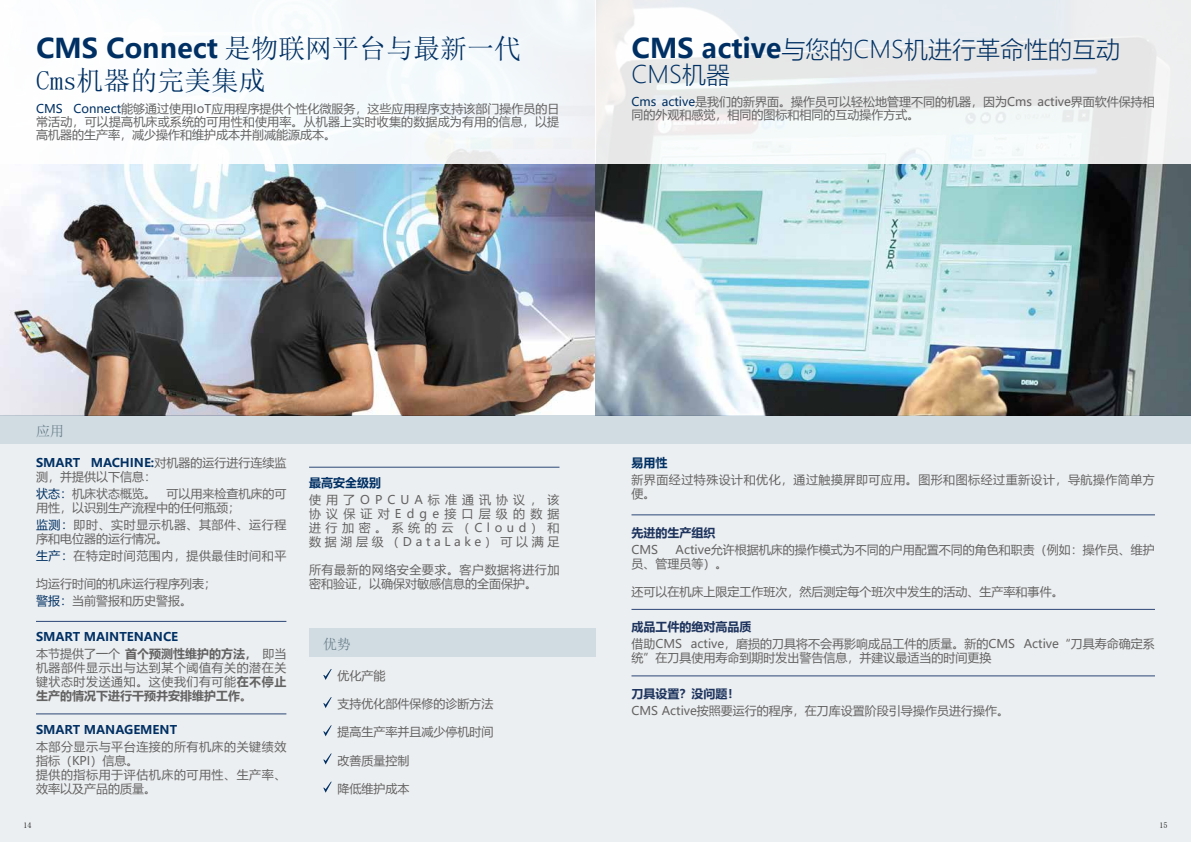
<style>
.page{position:relative;width:1191px;height:842px;background:#fff}
.page>*{position:absolute;margin:0;border:0;box-sizing:border-box;transform-origin:0 0}
.t1{font:27px/32.4px "Sim Sun";color:#003063}
.t2{font:300 24px/25px "Microsoft Ya Hei";color:#003063}
.t3{font:14px "Sim Sun";color:#647a84}
.t4{font:12px/14px "Microsoft Ya Hei";color:#646363}
.t5{font:12px/14px "Microsoft Ya Hei";letter-spacing:.045em;color:#646363}
.t6{font:700 12px/16.8px "Microsoft Ya Hei";color:#003064}
.t7{font:12px/14px "Microsoft Ya Hei";letter-spacing:.04em;color:#646363}
.t8{font:700 12px "Microsoft Ya Hei";color:#1e345e}
.t9{font:700 12px "Microsoft Ya Hei";color:#003063}
.t10{font:8px "Sim Sun";color:#000}
.s1{font-family:"Microsoft Ya Hei";font-weight:700}
.s2{color:#003063}
.s3{font-weight:700;font-size:27px}
.s4{font-weight:700;color:#003063}
.s5{font-weight:400;color:#646363}
.s6{color:#646363}
.s7{font-weight:700}
</style>
<div class="page">
<img style="left:0;top:164px;width:1191px;height:251px">
<div style="left:0;top:415px;width:1191px;height:427px;background:#eceff1"></div>
<div style="left:0;top:0;width:595px;height:164px;background:#f7fbfc"></div>
<svg style="left:596px;top:0;width:595px;height:164px"></svg>
<div style="left:0;top:415px;width:1191px;height:29px;background:#d0dbe2"></div>
<div style="left:309px;top:628px;width:286px;height:28px;background:#d0dbe2"></div>
<hr style="left:36px;top:621px;width:250px;height:1px;background:#2f4b7d">
<hr style="left:36px;top:714px;width:250px;height:1px;background:#2f4b7d">
<hr style="left:309px;top:467px;width:250px;height:1px;background:#2f4b7d">
<svg style="left:323px;top:669px;width:9px;height:11px"></svg>
<svg style="left:323px;top:697px;width:9px;height:11px"></svg>
<svg style="left:323px;top:725px;width:9px;height:11px"></svg>
<svg style="left:323px;top:753px;width:9px;height:11px"></svg>
<svg style="left:323px;top:782px;width:9px;height:11px"></svg>
<hr style="left:631px;top:515px;width:524px;height:1px;background:#2f4b7d">
<hr style="left:631px;top:609px;width:524px;height:1px;background:#2f4b7d">
<hr style="left:631px;top:676px;width:524px;height:1px;background:#2f4b7d">
<h1 class="t1" style="left:36px;top:32px;width:486px"><span class="s1">CMS Connect</span> 是物联网平台与最新一代<br>Cms机器的完美集成</h1>
<p class="t4" style="left:36px;top:102px;width:525px;line-height:13px;text-align:justify"><span class="s2">CMS Connect</span>能够通过使用IoT应用程序提供个性化微服务，这些应用程序支持该部门操作员的日常活动，可以提高机床或系统的可用性和使用率。从机器上实时收集的数据成为有用的信息，以提高机器的生产率，减少操作和维护成本并削减能源成本。</p>
<h2 class="t2" style="left:631px;top:36px;width:490px"><span class="s3">CMS active</span>与您的CMS机进行革命性的互动<br>CMS机器</h2>
<p class="t4" style="left:631px;top:94px;width:525px;line-height:13px"><span class="s2">Cms active</span>是我们的新界面。操作员可以轻松地管理不同的机器，因为Cms active界面软件保持相同的外观和感觉，相同的图标和相同的互动操作方式。</p>
<p class="t3" style="left:36px;top:424px;width:29px">应用</p>
<p class="t4" style="left:36px;top:456px;width:252px"><span class="s4">SMART MACHINE:</span>对机器的运行进行连续监测，并提供以下信息：</p>
<p class="t4" style="left:36px;top:487px;width:252px"><span class="s2">状态：</span>机床状态概览。 可以用来检查机床的可用性，以识别生产流程中的任何瓶颈；</p>
<p class="t5" style="left:36px;top:517px;width:252px"><span class="s2">监测：</span>即时、实时显示机器、其部件、运行程序和电位器的运行情况。</p>
<p class="t5" style="left:36px;top:548px;width:252px"><span class="s2">生产：</span>在特定时间范围内，提供最佳时间和平</p>
<p class="t4" style="left:36px;top:575px;width:181px;line-height:16.8px">均运行时间的机床运行程序列表；<span class="s2">警报：</span>当前警报和历史警报。</p>
<p class="t6" style="left:36px;top:628px;width:252px">SMART MAINTENANCE<br><span class="s5">本节提供了一个</span> <span class="s6">首个预测性维护的方法，</span><span class="s5">即当</span></p>
<p class="t4" style="left:36px;top:660px;width:252px;text-align:justify">机器部件显示出与达到某个阈值有关的潜在关键状态时发送通知。这使我们有可能<span class="s7">在不停止生产的情况下进行干预并安排维护工作。</span></p>
<p class="t6" style="left:36px;top:721px;width:143px">SMART MANAGEMENT</p>
<p class="t5" style="left:36px;top:739px;width:252px">本部分显示与平台连接的所有机床的关键绩效指标（KPI）信息。<br>提供的指标用于评估机床的可用性、生产率、效率以及产品的质量。</p>
<p class="t6" style="left:309px;top:474px;width:73px">最高安全级别</p>
<p class="t4" style="left:309px;top:492px;width:252px;text-align:justify">使用了OPCUA标准通讯协议，该协议保证对Edge接口层级的数据进行加密。系统的云（Cloud）和数据湖层级（DataLake）可以满足</p>
<p class="t5" style="left:309px;top:562px;width:252px">所有最新的网络安全要求。客户数据将进行加密和验证，以确保对敏感信息的全面保护。</p>
<p class="t3" style="left:323px;top:637px;width:29px">优势</p>
<p class="t4" style="left:337px;top:668px;width:49px">优化产能</p>
<p class="t4" style="left:337px;top:696px;width:157px">支持优化部件保修的诊断方法</p>
<p class="t4" style="left:337px;top:725px;width:157px">提高生产率并且减少停机时间</p>
<p class="t4" style="left:337px;top:753px;width:73px">改善质量控制</p>
<p class="t4" style="left:337px;top:781px;width:73px">降低维护成本</p>
<p class="t9" style="left:631px;top:455px;width:37px">易用性</p>
<p class="t7" style="left:631px;top:473px;width:525px">新界面经过特殊设计和优化，通过触摸屏即可应用。图形和图标经过重新设计，导航操作简单方便。</p>
<p class="t8" style="left:631px;top:524px;width:85px">先进的生产组织</p>
<p class="t4" style="left:631px;top:542px;width:28px">CMS</p>
<p class="t4" style="left:631px;top:542px;width:525px;text-indent:44px">Active允许根据机床的操作模式为不同的户用配置不同的角色和职责（例如：操作员、维护员、管理员等）。</p>
<p class="t4" style="left:631px;top:584px;width:433px">还可以在机床上限定工作班次，然后测定每个班次中发生的活动、生产率和事件。</p>
<p class="t8" style="left:631px;top:619px;width:121px">成品工件的绝对高品质</p>
<p class="t4" style="left:631px;top:636px;width:525px">借助CMS active，磨损的刀具将不会再影响成品工件的质量。新的CMS Active“刀具寿命确定系统”在刀具使用寿命到期时发出警告信息，并建议最适当的时间更换</p>
<p class="t8" style="left:631px;top:685px;width:109px">刀具设置？没问题！</p>
<p class="t4" style="left:631px;top:703px;width:379px">CMS Active按照要运行的程序，在刀库设置阶段引导操作员进行操作。</p>
<p class="t10" style="left:24px;top:821px;width:9px">14</p>
<p class="t10" style="left:1159px;top:821px;width:9px">15</p>
</div>
